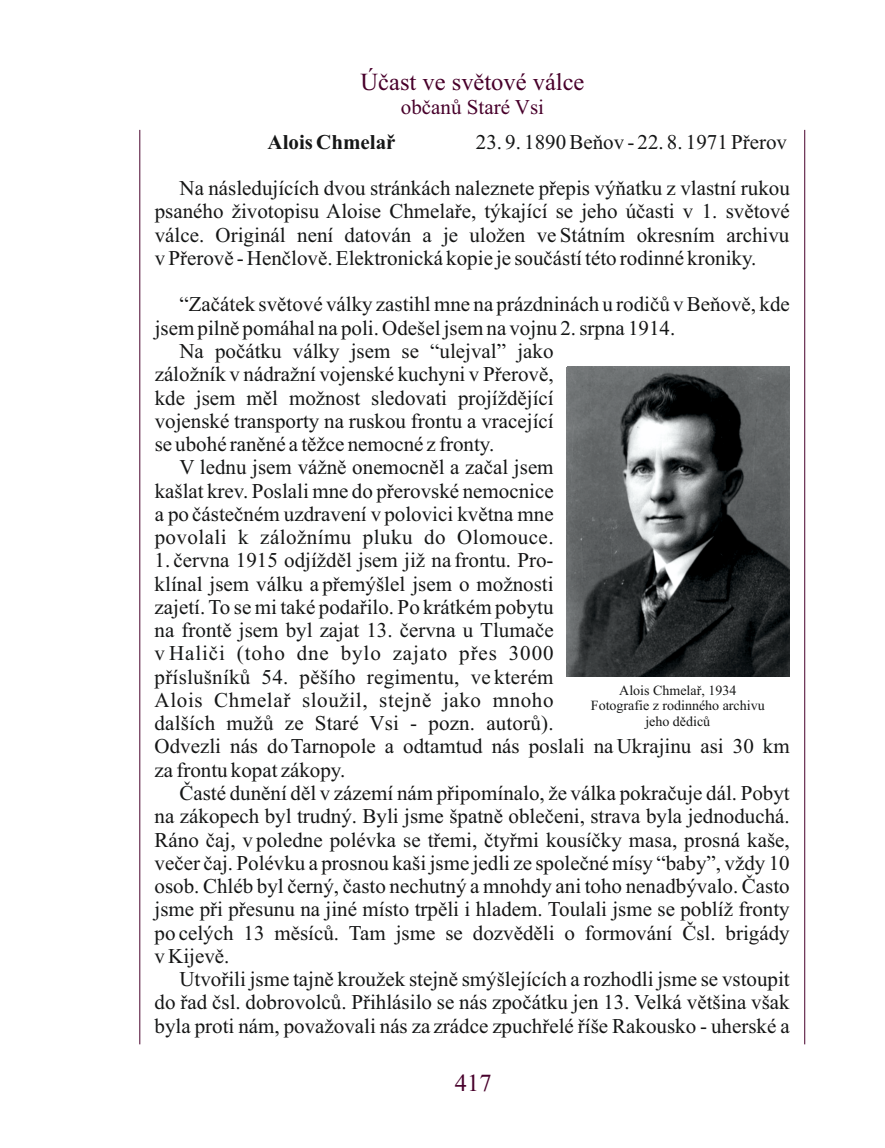
<style>
.page{position:relative;width:885px;height:1148px;background:#fff}
.page>*{position:absolute;margin:0;border:0;box-sizing:border-box;transform-origin:0 0}
.t1{font:24.5px "Times New Roman";color:#48002b}
.t2{font:21px/23.3px "Times New Roman";color:#151616;text-align:justify}
.t3{font:21px "Times New Roman";letter-spacing:.02em;color:#151616}
.t4{font:21px "Times New Roman";color:#48002b}
.t5{font:700 21px "Times New Roman";color:#151616}
.t6{font:14px/15.6px "Times New Roman";color:#151616;text-align:center}
</style>
<div class="page">
<img style="left:566px;top:367px;width:223px;height:309px">
<hr style="left:139px;top:130px;width:1px;height:914px;background:#48002b">
<hr style="left:804px;top:130px;width:1px;height:914px;background:#48002b">
<p class="t1" style="left:361px;top:73px;width:225px">Účast ve světové válce</p>
<p class="t4" style="left:401px;top:100px;width:145px">občanů Staré Vsi</p>
<p class="t5" style="left:268px;top:134px;width:129px">Alois Chmelař</p>
<p class="t2" style="left:476px;top:132px;width:313px">23. 9. 1890 Beňov - 22. 8. 1971 Přerov</p>
<p class="t2" style="left:155px;top:178px;width:636px;text-indent:25px">Na následujících dvou stránkách naleznete přepis výňatku z vlastní rukou psaného životopisu Aloise Chmelaře, týkající se jeho účasti v 1. světové válce. Originál není datován a je uložen ve Státním okresním archivu v Přerově - Henčlově. Elektronická kopie je součástí této rodinné kroniky.</p>
<p class="t2" style="left:179px;top:295px;width:612px">“Začátek světové války zastihl mne na prázdninách u rodičů v Beňově, kde</p>
<p class="t2" style="left:155px;top:318px;width:522px">jsem pilně pomáhal na poli. Odešel jsem na vojnu 2. srpna 1914.</p>
<p class="t2" style="left:179px;top:341px;width:375px">Na počátku války jsem se “ulejval” jako</p>
<p class="t2" style="left:155px;top:364px;width:400px">záložník v nádražní vojenské kuchyni v Přerově,</p>
<p class="t2" style="left:155px;top:388px;width:400px">kde jsem měl možnost sledovati projíždějící</p>
<p class="t2" style="left:155px;top:411px;width:400px">vojenské transporty na ruskou frontu a vracející</p>
<p class="t2" style="left:155px;top:434px;width:341px">se ubohé raněné a těžce nemocné z fronty.</p>
<p class="t2" style="left:179px;top:458px;width:376px">V lednu jsem vážně onemocněl a začal jsem</p>
<p class="t2" style="left:155px;top:481px;width:400px">kašlat krev. Poslali mne do přerovské nemocnice</p>
<p class="t2" style="left:155px;top:504px;width:400px">a po částečném uzdravení v polovici května mne</p>
<p class="t3" style="left:155px;top:529px;width:400px">povolali k záložnímu pluku do Olomouce.</p>
<p class="t2" style="left:155px;top:551px;width:636px;text-align:left">1. června 1915 odjížděl jsem již na frontu. Pro-<br>klínal jsem válku a přemýšlel jsem o možnosti<br>zajetí. To se mi také podařilo. Po krátkém pobytu<br>na frontě jsem byl zajat 13. června u Tlumače<br>v Haliči (toho dne bylo zajato přes 3000<br>příslušníků 54. pěšího regimentu, ve kterém<br>Alois Chmelař sloužil, stejně jako mnoho<br>dalších mužů ze Staré Vsi - pozn. autorů).<br>Odvezli nás do Tarnopole a odtamtud nás poslali na Ukrajinu asi 30 km za frontu kopat zákopy.</p>
<p class="t2" style="left:155px;top:783px;width:636px;text-indent:25px">Časté dunění děl v zázemí nám připomínalo, že válka pokračuje dál. Pobyt na zákopech byl trudný. Byli jsme špatně oblečeni, strava byla jednoduchá.<br>Ráno čaj, v poledne polévka se třemi, čtyřmi kousíčky masa, prosná kaše, večer čaj. Polévku a prosnou kaši jsme jedli ze společné mísy “baby”, vždy 10 osob. Chléb byl černý, často nechutný a mnohdy ani toho nenadbývalo. Často jsme při přesunu na jiné místo trpěli i hladem. Toulali jsme se poblíž fronty po celých 13 měsíců. Tam jsme se dozvěděli o formování Čsl. brigády v Kijevě.</p>
<p class="t2" style="left:155px;top:969px;width:636px;text-indent:25px">Utvořili jsme tajně kroužek stejně smýšlejících a rozhodli jsme se vstoupit do řad čsl. dobrovolců. Přihlásilo se nás zpočátku jen 13. Velká většina však byla proti nám, považovali nás za zrádce zpuchřelé říše Rakousko - uherské a</p>
<p class="t6" style="left:591px;top:684px;width:175px">Alois Chmelař, 1934<br>Fotografie z rodinného archivu jeho dědiců</p>
<p class="t1" style="left:455px;top:1073px;width:38px">417</p>
</div>
